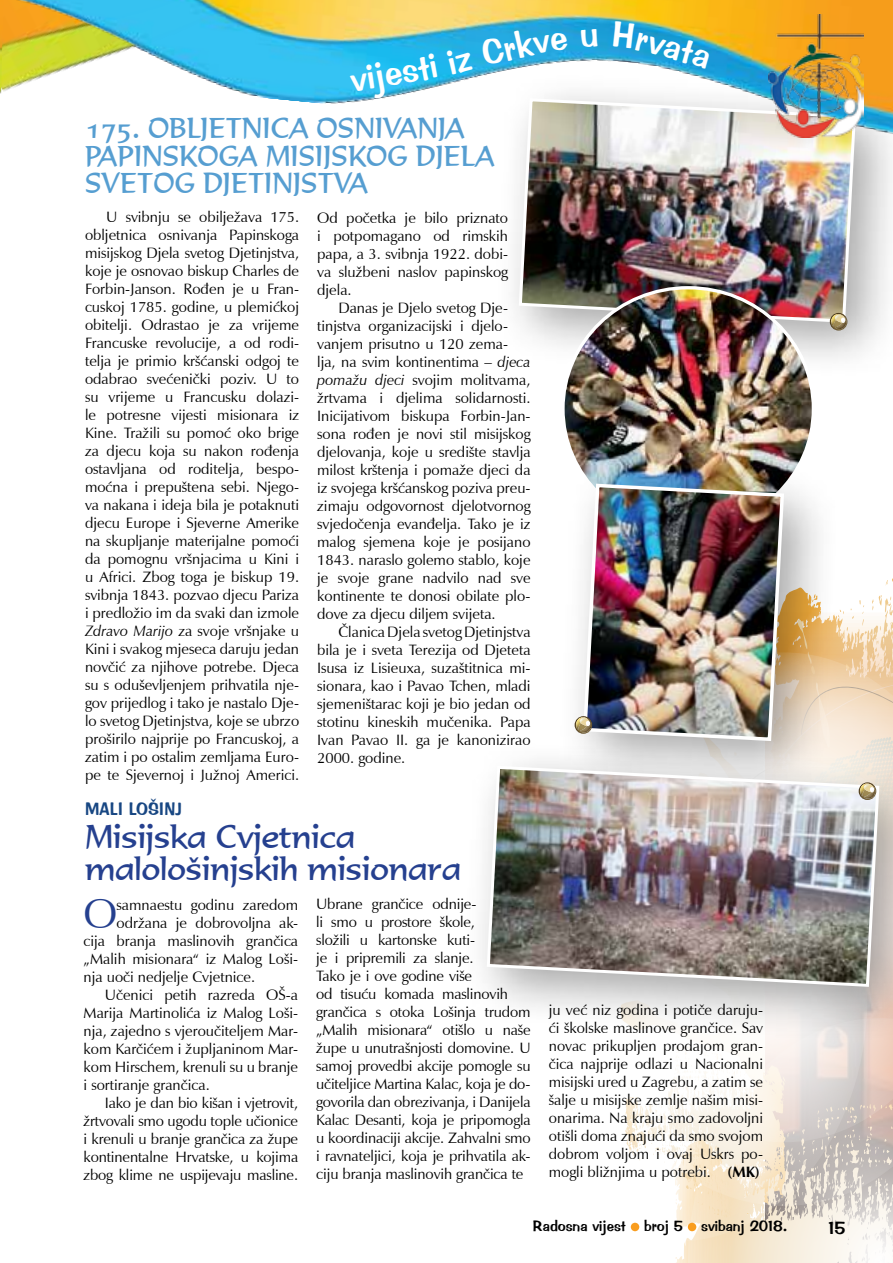
<style>
.page{position:relative;width:893px;height:1263px;background:#fff}
.page>*{position:absolute;margin:0;border:0;box-sizing:border-box;transform-origin:0 0}
.t1{font:41.4px "Zapf Humanist 601 BT";color:#25408f}
.t2{font:36px "Impress BT";color:#fff}
.t3{font:31.65px/31.5px "Formal 436 L2";color:#25408f}
.t4{font:27.9px/27.8px "Formal 436 L2";color:#569ed1}
.t5{font:18px "Impress BT";color:#184783}
.t6{font:18px "Impress BT";color:#000}
.t7{font:15px/18px "Zapf Humanist 601 BT";color:#000;text-align:justify}
.t8{font:15px "Impress BT";color:#000}
.s1{font-style:italic}
.s2{font-weight:700}
</style>
<div class="page">
<img style="left:783px;top:0;width:110px;height:72px">
<svg style="left:688px;top:1206px;width:205px;height:57px"></svg>
<svg style="left:625px;top:1047px;width:268px;height:159px"></svg>
<img style="left:783px;top:14px;width:80px;height:58px">
<div style="left:492px;top:72px;width:401px;height:307px;background:#000;opacity:.35"></div>
<img style="left:517px;top:97px;width:340px;height:227px">
<img style="left:563px;top:288px;width:250px;height:169px">
<div style="left:556px;top:457px;width:285px;height:341px;background:#000;opacity:.35"></div>
<img style="left:581px;top:482px;width:205px;height:257px">
<div style="left:460px;top:739px;width:433px;height:304px;background:#000;opacity:.35"></div>
<img style="left:485px;top:764px;width:240px;height:224px">
<svg style="left:830px;top:313px;width:17px;height:20px"></svg>
<svg style="left:575px;top:716px;width:17px;height:20px"></svg>
<img style="left:725px;top:619px;width:168px;height:472px">
<img style="left:3px;top:0;width:780px;height:117px">
<img style="left:0;top:58px;width:3px;height:36px">
<img style="left:0;top:0;width:29px;height:58px">
<div style="left:631px;top:1223px;width:8px;height:8px;background:#f99d1f;border-radius:50%"></div>
<div style="left:688px;top:1223px;width:8px;height:8px;background:#f99d1f;border-radius:50%"></div>
<svg style="left:402px;top:53px;width:36px;height:31px"></svg>
<svg style="left:446px;top:27px;width:122px;height:47px;background:#3eb3e2"></svg>
<svg style="left:581px;top:29px;width:17px;height:19px"></svg>
<svg style="left:612px;top:20px;width:98px;height:49px;background:#4ea9ba"></svg>
<h2 class="t2" style="left:347px;top:58px;width:53px;rotate:-9deg">vije</h2>
<h3 class="t4" style="left:85px;top:114px;width:411px">175. OBLJETNICA OSNIVANJA<br>PAPINSKOGA MISIJSKOG DJELA<br>SVETOG DJETINJSTVA</h3>
<p class="t7" style="left:85px;top:208px;width:216px;text-indent:21px">U svibnju se obilježava 175. obljetnica osnivanja Papinskoga misijskog Djela svetog Djetinjstva, koje je osnovao biskup Charles de Forbin-Janson. Rođen je u Fran&shy;cuskoj 1785. godine, u plemićkoj obitelji. Odrastao je za vrijeme Francuske revolucije, a od rodi&shy;telja je primio kršćanski odgoj te odabrao svećenički poziv. U to su vrijeme u Francusku dolazi&shy;le potresne vijesti misionara iz Kine. Tražili su pomoć oko brige za djecu koja su nakon rođenja ostavljana od roditelja, bespo&shy;moćna i prepuštena sebi. Njego&shy;va nakana i ideja bila je potaknuti djecu Europe i Sjeverne Amerike na skupljanje materijalne pomoći da pomognu vršnjacima u Kini i u Africi. Zbog toga je biskup 19. svibnja 1843. pozvao djecu Pariza i predložio im da svaki dan izmole <span class="s1">Zdravo Marijo</span> za svoje vršnjake u Kini i svakog mjeseca daruju jedan novčić za njihove potrebe. Djeca su s oduševljenjem prihvatila nje&shy;gov prijedlog i tako je nastalo Dje&shy;lo svetog Djetinjstva, koje se ubrzo proširilo najprije po Francuskoj, a zatim i po ostalim zemljama Euro&shy;pe te Sjevernoj i Južnoj Americi.</p>
<p class="t7" style="left:317px;top:209px;width:192px">Od početka je bilo priznato i potpomagano od rimskih papa, a 3. svibnja 1922. dobi&shy;va službeni naslov papinskog djela.</p>
<p class="t7" style="left:317px;top:299px;width:215px;text-align:left;text-indent:21px">Danas je Djelo svetog Dje&shy;tinjstva organizacijski i djelo&shy;vanjem prisutno u 120 zema-<br>lja, na svim kontinentima – <span class="s1">djeca pomažu djeci</span> svojim molitvama, žrtvama i djelima solidarnosti.<br>Inicijativom biskupa Forbin-Jan&shy;sona rođen je novi stil misijskog djelovanja, koje u središte stavlja milost krštenja i pomaže djeci da iz svojega kršćanskog poziva preu&shy;zimaju odgovornost djelotvornog svjedočenja evanđelja. Tako je iz malog sjemena koje je posijano<br>1843. naraslo golemo stablo, koje je svoje grane nadvilo nad sve kontinente te donosi obilate plo&shy;dove za djecu diljem svijeta.</p>
<p class="t7" style="left:317px;top:623px;width:215px;text-indent:21px">Članica Djela svetog Djetinjstva bila je i sveta Terezija od Djeteta Isusa iz Lisieuxa, suzaštitnica mi&shy;sionara, kao i Pavao Tchen, mladi sjemeništarac koji je bio jedan od stotinu kineskih mučenika. Papa Ivan Pavao II. ga je kanonizirao 2000. godine.</p>
<p class="t5" style="left:85px;top:797px;width:99px">MALI LOŠINJ</p>
<h3 class="t3" style="left:85px;top:821px;width:378px">Misijska Cvjetnica malološinjskih misionara</h3>
<h1 class="t1" style="left:84px;top:888px;width:35px">O</h1>
<p class="t7" style="left:117px;top:895px;width:183px">samnaestu godinu zaredom</p>
<p class="t7" style="left:117px;top:913px;width:183px">održana je dobrovoljna ak-</p>
<p class="t7" style="left:84px;top:931px;width:216px">cija branja maslinovih grančica</p>
<p class="t7" style="left:84px;top:949px;width:216px">„Malih misionara“ iz Malog Loši-</p>
<p class="t7" style="left:84px;top:967px;width:173px">nja uoči nedjelje Cvjetnice.</p>
<p class="t7" style="left:105px;top:985px;width:195px">Učenici petih razreda OŠ-a</p>
<p class="t7" style="left:84px;top:1003px;width:216px">Marija Martinolića iz Malog Loši-</p>
<p class="t7" style="left:84px;top:1021px;width:216px">nja, zajedno s vjeroučiteljem Mar-</p>
<p class="t7" style="left:84px;top:1039px;width:216px">kom Karčićem i župljaninom Mar-</p>
<p class="t7" style="left:84px;top:1057px;width:216px">kom Hirschem, krenuli su u branje</p>
<p class="t7" style="left:84px;top:1075px;width:128px">i sortiranje grančica.</p>
<p class="t7" style="left:105px;top:1093px;width:195px">Iako je dan bio kišan i vjetrovit,</p>
<p class="t7" style="left:84px;top:1111px;width:216px">žrtvovali smo ugodu tople učionice</p>
<p class="t7" style="left:84px;top:1129px;width:216px">i krenuli u branje grančica za župe</p>
<p class="t7" style="left:84px;top:1147px;width:216px">kontinentalne Hrvatske, u kojima</p>
<p class="t7" style="left:84px;top:1165px;width:216px">zbog klime ne uspijevaju masline.</p>
<p class="t7" style="left:316px;top:894px;width:216px;text-align:left">Ubrane grančice odnije-<br>li smo u prostore škole,<br>složili u kartonske kuti-<br>je i pripremili za slanje.<br>Tako je i ove godine više<br>od tisuću komada maslinovih grančica s otoka Lošinja trudom „Malih misionara“ otišlo u naše župe u unutrašnjosti domovine. U samoj provedbi akcije pomogle su učiteljice Martina Kalac, koja je do&shy;govorila dan obrezivanja, i Danijela<br>Kalac Desanti, koja je pripomogla u koordinaciji akcije. Zahvalni smo i ravnateljici, koja je prihvatila ak&shy;ciju branja maslinovih grančica te</p>
<p class="t7" style="left:549px;top:1000px;width:216px">ju već niz godina i potiče daruju&shy;ći školske maslinove grančice. Sav novac prikupljen prodajom gran&shy;čica najprije odlazi u Nacionalni misijski ured u Zagrebu, a zatim se šalje u misijske zemlje našim misi&shy;onarima. Na kraju smo zadovoljni otišli doma znajući da smo svojom dobrom voljom i ovaj Uskrs po&shy;mogli bližnjima u potrebi. <span class="s2">(MK)</span></p>
<p class="t8" style="left:533px;top:1217px;width:256px">Radosna vijest broj 5 svibanj 2018.</p>
<p class="t6" style="left:828px;top:1216px;width:18px">15</p>
</div>
